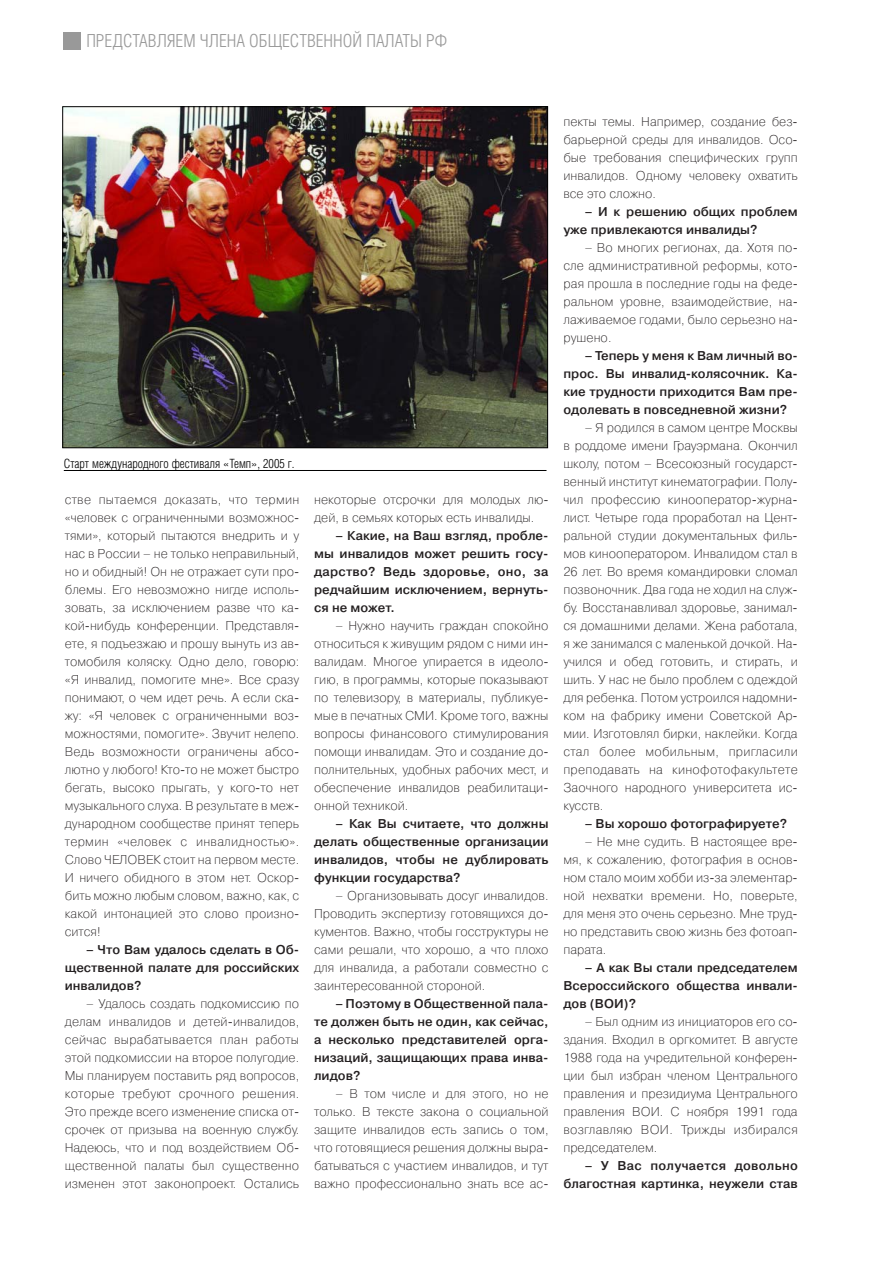
<style>
.page{position:relative;width:893px;height:1263px;background:#fff}
.page>*{position:absolute;margin:0;border:0;box-sizing:border-box;transform-origin:0 0}
.t1{font:300 18px "Helios Cond";color:#999}
.t2{font:12.75px/18px "Pragmatica Light C";color:#231f20;text-align:justify}
.t3{font:700 12.75px/18px "Pragmatica Light C";color:#231f20;text-align:justify}
.t4{font:300 12.75px "Helios Cond";color:#000}
</style>
<div class="page">
<div style="left:63px;top:33px;width:17px;height:17px;background:#999"></div>
<img style="left:64px;top:108px;width:482px;height:338px">
<hr style="left:64px;top:470px;width:482px;height:1px;background:#000">
<h1 class="t1" style="left:86px;top:36px;width:362px">ПРЕДСТАВЛЯЕМ ЧЛЕНА ОБЩЕСТВЕННОЙ ПАЛАТЫ РФ</h1>
<p class="t4" style="left:64px;top:460px;width:232px">Старт международного фестиваля «Темп», 2005 г.</p>
<p class="t2" style="left:65px;top:491px;width:236px">стве пытаемся доказать, что термин «человек с ограниченными возможнос&shy;тями», который пытаются внедрить и у нас в России – не только неправильный, но и обидный! Он не отражает сути про&shy;блемы. Его невозможно нигде исполь&shy;зовать, за исключением разве что ка&shy;кой-нибудь конференции. Представля&shy;ете, я подъезжаю и прошу вынуть из ав&shy;томобиля коляску. Одно дело, говорю: «Я инвалид, помогите мне». Все сразу понимают, о чем идет речь. А если ска&shy;жу: «Я человек с ограниченными воз&shy;можностями, помогите». Звучит нелепо.<br>Ведь возможности ограничены абсо&shy;лютно у любого! Кто-то не может быстро бегать, высоко прыгать, у кого-то нет музыкального слуха. В результате в меж&shy;дународном сообществе принят теперь термин «человек с инвалидностью».<br>Слово ЧЕЛОВЕК стоит на первом месте.<br>И ничего обидного в этом нет. Оскор&shy;бить можно любым словом, важно, как, с какой интонацией это слово произно&shy;сится!</p>
<p class="t3" style="left:65px;top:941px;width:236px;text-indent:21px">– Что Вам удалось сделать в Об&shy;щественной палате для российских инвалидов?</p>
<p class="t2" style="left:65px;top:995px;width:236px;text-indent:21px">– Удалось создать подкомиссию по делам инвалидов и детей-инвалидов, сейчас вырабатывается план работы этой подкомиссии на второе полугодие.<br>Мы планируем поставить ряд вопросов, которые требуют срочного решения.<br>Это прежде всего изменение списка от&shy;срочек от призыва на военную службу.<br>Надеюсь, что и под воздействием Об&shy;щественной палаты был существенно изменен этот законопроект. Остались</p>
<p class="t2" style="left:314px;top:491px;width:236px">некоторые отсрочки для молодых лю&shy;дей, в семьях которых есть инвалиды.</p>
<p class="t3" style="left:314px;top:527px;width:236px;text-indent:21px">– Какие, на Ваш взгляд, пробле&shy;мы инвалидов может решить госу&shy;дарство? Ведь здоровье, оно, за редчайшим исключением, вернуть&shy;ся не может.</p>
<p class="t2" style="left:314px;top:617px;width:236px;text-indent:21px">– Нужно научить граждан спокойно относиться к живущим рядом с ними ин&shy;валидам. Многое упирается в идеоло&shy;гию, в программы, которые показывают по телевизору, в материалы, публикуе&shy;мые в печатных СМИ. Кроме того, важны вопросы финансового стимулирования помощи инвалидам. Это и создание до&shy;полнительных, удобных рабочих мест, и обеспечение инвалидов реабилитаци&shy;онной техникой.</p>
<p class="t3" style="left:314px;top:815px;width:236px;text-indent:21px">– Как Вы считаете, что должны делать общественные организации инвалидов, чтобы не дублировать функции государства?</p>
<p class="t2" style="left:314px;top:887px;width:236px;text-indent:21px">– Организовывать досуг инвалидов.<br>Проводить экспертизу готовящихся до&shy;кументов. Важно, чтобы госструктуры не сами решали, что хорошо, а что плохо для инвалида, а работали совместно с заинтересованной стороной.</p>
<p class="t3" style="left:314px;top:995px;width:236px;text-indent:21px">– Поэтому в Общественной пала&shy;те должен быть не один, как сейчас, а несколько представителей орга&shy;низаций, защищающих права инва&shy;лидов?</p>
<p class="t2" style="left:314px;top:1085px;width:236px;text-indent:21px">– В том числе и для этого, но не только. В тексте закона о социальной защите инвалидов есть запись о том, что готовящиеся решения должны выра&shy;батываться с участием инвалидов, и тут важно профессионально знать все ас-</p>
<p class="t2" style="left:563px;top:113px;width:236px">пекты темы. Например, создание без&shy;барьерной среды для инвалидов. Осо&shy;бые требования специфических групп инвалидов. Одному человеку охватить все это сложно.</p>
<p class="t3" style="left:563px;top:203px;width:236px;text-indent:21px">– И к решению общих проблем уже привлекаются инвалиды?</p>
<p class="t2" style="left:563px;top:239px;width:236px;text-indent:21px">– Во многих регионах, да. Хотя по&shy;сле административной реформы, кото&shy;рая прошла в последние годы на феде&shy;ральном уровне, взаимодействие, на&shy;лаживаемое годами, было серьезно на&shy;рушено.</p>
<p class="t3" style="left:563px;top:347px;width:236px;text-indent:21px">– Теперь у меня к Вам личный во&shy;прос. Вы инвалид-колясочник. Ка&shy;кие трудности приходится Вам пре&shy;одолевать в повседневной жизни?</p>
<p class="t2" style="left:563px;top:419px;width:236px;text-indent:21px">– Я родился в самом центре Москвы в роддоме имени Грауэрмана. Окончил школу, потом – Всесоюзный государст&shy;венный институт кинематографии. Полу&shy;чил профессию кинооператор-журна&shy;лист. Четыре года проработал на Цент&shy;ральной студии документальных филь&shy;мов кинооператором. Инвалидом стал в 26 лет. Во время командировки сломал позвоночник. Два года не ходил на служ&shy;бу. Восстанавливал здоровье, занимал&shy;ся домашними делами. Жена работала, я же занимался с маленькой дочкой. На&shy;учился и обед готовить, и стирать, и шить. У нас не было проблем с одеждой для ребенка. Потом устроился надомни&shy;ком на фабрику имени Советской Ар&shy;мии. Изготовлял бирки, наклейки. Когда стал более мобильным, пригласили преподавать на кинофотофакультете Заочного народного университета ис&shy;кусств.</p>
<p class="t3" style="left:584px;top:815px;width:204px">– Вы хорошо фотографируете?</p>
<p class="t2" style="left:563px;top:833px;width:236px;text-indent:21px">– Не мне судить. В настоящее вре&shy;мя, к сожалению, фотография в основ&shy;ном стало моим хобби из-за элементар&shy;ной нехватки времени. Но, поверьте, для меня это очень серьезно. Мне труд&shy;но представить свою жизнь без фотоап&shy;парата.</p>
<p class="t3" style="left:563px;top:959px;width:236px;text-indent:21px">– А как Вы стали председателем Всероссийского общества инвали&shy;дов (ВОИ)?</p>
<p class="t2" style="left:563px;top:1013px;width:236px;text-indent:21px">– Был одним из инициаторов его со&shy;здания. Входил в оргкомитет. В августе 1988 года на учредительной конферен&shy;ции был избран членом Центрального правления и президиума Центрального правления ВОИ. С ноября 1991 года возглавляю ВОИ. Трижды избирался председателем.</p>
<p class="t3" style="left:563px;top:1157px;width:236px;text-align:right">– У Вас получается довольно благостная картинка, неужели став</p>
</div>
